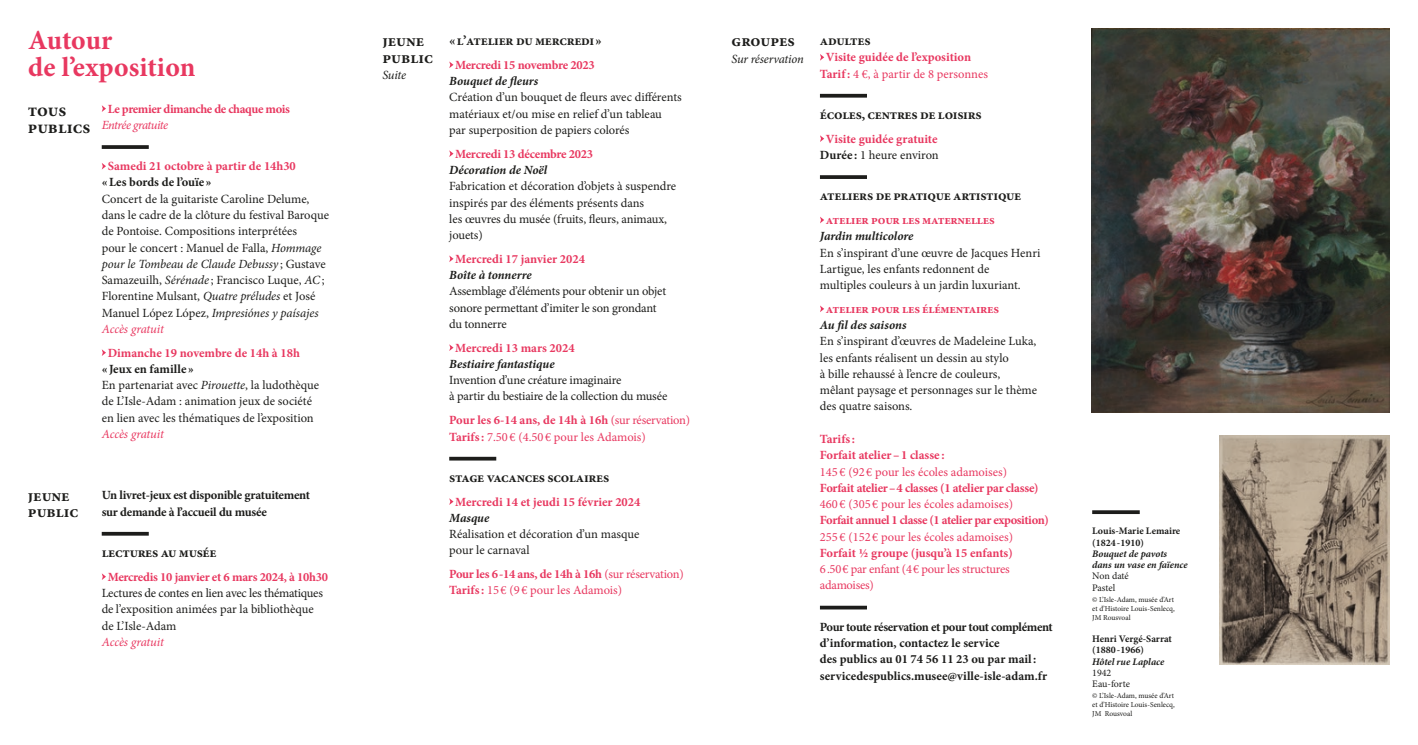
<style>
.page{position:relative;width:1418px;height:745px;background:#fff}
.page>*{position:absolute;margin:0;border:0;box-sizing:border-box;transform-origin:0 0}
.t1{font:700 27.62px/27.5px "Minion Pro";color:#e83860}
.t2{font:700 17.5px/16.2px "Minion Pro";color:#1d1d1b}
.t3{font:700 16.25px/16.2px "Minion Pro";color:#1d1d1b}
.t4{font:700 13.75px "Minion Pro";letter-spacing:-.02em;color:#1d1d1b}
.t5{font:12.5px/16.2px "Minion Pro";letter-spacing:-.005em;color:#1d1d1b}
.t6{font:700 12.5px/16.2px "Minion Pro";letter-spacing:-.02em;color:#e83860}
.t7{font:12.5px/16.2px "Minion Pro";color:#e83860}
.t8{font:700 12.5px/16.2px "Minion Pro";letter-spacing:-.01em;color:#1d1d1b}
.t9{font:italic 700 12.5px "Minion Pro";letter-spacing:-.005em;color:#1d1d1b}
.t10{font:12.5px/16.2px "Minion Pro";letter-spacing:-.02em;color:#e83860}
.t11{font:italic 12.5px "Minion Pro";letter-spacing:-.02em;color:#e83860}
.t12{font:italic 12.5px "Minion Pro";letter-spacing:-.02em;color:#1d1d1b}
.t13{font:italic 12.5px "Minion Pro";letter-spacing:-.045em;color:#e83860}
.t14{font:700 10px/11.2px "Minion Pro";color:#1d1d1b}
.t15{font:italic 700 10px/11.2px "Minion Pro";color:#1d1d1b}
.t16{font:10px/11.2px "Minion Pro";letter-spacing:-.005em;color:#1d1d1b}
.t17{font:7.5px/8.8px "Minion Pro";color:#1d1d1b;text-align:justify}
.s1{font-weight:700}
.s2{font-style:italic}
.s3{font-style:italic;color:#e83860}
.s4{font-weight:400}
.s5{color:#1d1d1b}
.s6{font-weight:400;color:#1d1d1b}
</style>
<div class="page">
<svg style="left:449px;top:61px;width:4px;height:7px"></svg>
<svg style="left:449px;top:150px;width:4px;height:7px"></svg>
<svg style="left:449px;top:255px;width:4px;height:7px"></svg>
<svg style="left:449px;top:344px;width:4px;height:7px"></svg>
<svg style="left:449px;top:456px;width:47px;height:4px"></svg>
<svg style="left:449px;top:498px;width:4px;height:6px"></svg>
<svg style="left:820px;top:54px;width:4px;height:7px"></svg>
<svg style="left:820px;top:94px;width:47px;height:4px"></svg>
<svg style="left:820px;top:135px;width:4px;height:7px"></svg>
<svg style="left:820px;top:175px;width:47px;height:4px"></svg>
<svg style="left:820px;top:216px;width:4px;height:7px"></svg>
<svg style="left:820px;top:305px;width:4px;height:7px"></svg>
<svg style="left:820px;top:605px;width:47px;height:4px"></svg>
<svg style="left:102px;top:105px;width:4px;height:7px"></svg>
<svg style="left:102px;top:145px;width:47px;height:4px"></svg>
<svg style="left:102px;top:163px;width:4px;height:6px"></svg>
<svg style="left:102px;top:349px;width:4px;height:7px"></svg>
<svg style="left:102px;top:531px;width:47px;height:4px"></svg>
<svg style="left:102px;top:573px;width:4px;height:6px"></svg>
<img style="left:1091px;top:28px;width:298px;height:384px">
<img style="left:1219px;top:435px;width:170px;height:228px">
<hr style="left:1092px;top:510px;width:47px;height:3px;background:#1d1d1b">
<h1 class="t1" style="left:28px;top:26px;width:169px">Autour<br>de l’exposition</h1>
<p class="t4" style="left:449px;top:31px;width:154px">«l’atelier du mercredi»</p>
<h3 class="t3" style="left:382px;top:33px;width:52px">jeune public</h3>
<p class="t12" style="left:382px;top:66px;width:25px">Suite</p>
<p class="t6" style="left:455px;top:56px;width:141px">Mercredi 15 novembre 2023</p>
<p class="t9" style="left:449px;top:72px;width:91px">Bouquet de fleurs</p>
<p class="t5" style="left:449px;top:89px;width:234px">Création d’un bouquet de fleurs avec différents matériaux et/ou mise en relief d’un tableau<br>par superposition de papiers colorés</p>
<p class="t6" style="left:455px;top:145px;width:139px">Mercredi 13 décembre 2023</p>
<p class="t9" style="left:449px;top:161px;width:99px">Décoration de Noël</p>
<p class="t5" style="left:449px;top:178px;width:228px">Fabrication et décoration d’objets à suspendre inspirés par des éléments présents dans<br>les œuvres du musée (fruits, fleurs, animaux, jouets)</p>
<p class="t6" style="left:455px;top:250px;width:131px">Mercredi 17 janvier 2024</p>
<p class="t9" style="left:449px;top:266px;width:84px">Boîte à tonnerre</p>
<p class="t5" style="left:449px;top:283px;width:218px">Assemblage d’éléments pour obtenir un objet sonore permettant d’imiter le son grondant du tonnerre</p>
<p class="t6" style="left:455px;top:339px;width:121px">Mercredi 13 mars 2024</p>
<p class="t9" style="left:449px;top:355px;width:107px">Bestiaire fantastique</p>
<p class="t5" style="left:449px;top:372px;width:219px">Invention d’une créature imaginaire<br>à partir du bestiaire de la collection du musée</p>
<p class="t7" style="left:449px;top:412px;width:242px"><span class="s1">Pour les 6-14 ans, de 14h à 16h</span> (sur réservation)<br><span class="s1">Tarifs:</span> 7.50 € (4.50 € pour les Adamois)</p>
<p class="t4" style="left:449px;top:467px;width:161px">stage vacances scolaires</p>
<p class="t6" style="left:455px;top:493px;width:187px">Mercredi 14 et jeudi 15 février 2024</p>
<p class="t9" style="left:449px;top:508px;width:42px">Masque</p>
<p class="t5" style="left:449px;top:525px;width:192px">Réalisation et décoration d’un masque pour le carnaval</p>
<p class="t7" style="left:449px;top:565px;width:236px"><span class="s1">Pour les 6-14 ans, de 14h à 16h</span> (sur réservation)<br><span class="s1">Tarifs:</span> 15 € (9 € pour les Adamois)</p>
<p class="t6" style="left:108px;top:100px;width:184px">Le premier dimanche de chaque mois</p>
<p class="t13" style="left:102px;top:116px;width:68px">Entrée gratuite</p>
<p class="t6" style="left:108px;top:158px;width:190px">Samedi 21 octobre à partir de 14h30</p>
<p class="t8" style="left:102px;top:174px;width:111px">«Les bords de l’ouïe »</p>
<p class="t5" style="left:102px;top:190px;width:229px">Concert de la guitariste Caroline Delume, dans le cadre de la clôture du festival Baroque de Pontoise. Compositions interprétées<br>pour le concert : Manuel de Falla, <span class="s2">Hommage pour le Tombeau de Claude Debussy</span> ; Gustave Samazeuilh, <span class="s2">Sérénade</span> ; Francisco Luque, <span class="s2">AC</span>; Florentine Mulsant, <span class="s2">Quatre préludes</span> et José Manuel López López, <span class="s2">Impresiónes y paísajes </span><span class="s3">Accès gratuit</span></p>
<p class="t6" style="left:108px;top:344px;width:194px">Dimanche 19 novembre de 14h à 18h</p>
<p class="t5" style="left:102px;top:360px;width:219px"><span class="s1">« Jeux en famille »<br></span>En partenariat avec <span class="s2">Pirouette</span>, la ludothèque de L’Isle-Adam : animation jeux de société en lien avec les thématiques de l’exposition</p>
<p class="t11" style="left:102px;top:425px;width:64px">Accès gratuit</p>
<h2 class="t2" style="left:28px;top:102px;width:64px">tous publics</h2>
<p class="t8" style="left:102px;top:486px;width:210px">Un livret-jeux est disponible gratuitement sur demande à l’accueil du musée</p>
<p class="t4" style="left:102px;top:542px;width:116px">lectures au musée</p>
<p class="t6" style="left:108px;top:568px;width:222px">Mercredis 10 janvier et 6 mars 2024, à 10h30</p>
<p class="t5" style="left:102px;top:584px;width:223px">Lectures de contes en lien avec les thématiques de l’exposition animées par la bibliothèque de L’Isle-Adam</p>
<p class="t11" style="left:102px;top:632px;width:64px">Accès gratuit</p>
<h3 class="t3" style="left:28px;top:486px;width:52px">jeune public</h3>
<h3 class="t3" style="left:731px;top:33px;width:65px">groupes</h3>
<p class="t12" style="left:731px;top:50px;width:74px">Sur réservation</p>
<p class="t4" style="left:820px;top:31px;width:52px">adultes</p>
<p class="t6" style="left:820px;top:49px;width:169px;text-indent:6px">Visite guidée de l’exposition<br>Tarif: <span class="s4">4 €, à partir de 8 personnes</span></p>
<p class="t4" style="left:820px;top:105px;width:163px">écoles, centres de loisirs</p>
<p class="t6" style="left:820px;top:130px;width:120px;text-align:center">Visite guidée gratuite<br><span class="s5">Durée :</span> <span class="s6">1 heure environ</span></p>
<p class="t4" style="left:820px;top:186px;width:203px">ateliers de pratique artistique</p>
<p class="t6" style="left:826px;top:211px;width:170px">atelier pour les maternelles</p>
<p class="t9" style="left:820px;top:227px;width:95px">Jardin multicolore</p>
<p class="t5" style="left:820px;top:244px;width:222px">En s’inspirant d’une œuvre de Jacques Henri<br>Lartigue, les enfants redonnent de<br>multiples couleurs à un jardin luxuriant.</p>
<p class="t6" style="left:826px;top:300px;width:175px">atelier pour les élémentaires</p>
<p class="t9" style="left:820px;top:316px;width:88px">Au fil des saisons</p>
<p class="t5" style="left:820px;top:333px;width:219px">En s’inspirant d’œuvres de Madeleine Luka, les enfants réalisent un dessin au stylo<br>à bille rehaussé à l’encre de couleurs, mêlant paysage et personnages sur le thème des quatre saisons.</p>
<p class="t6" style="left:820px;top:430px;width:126px">Tarifs:<br>Forfait atelier–1 classe :</p>
<p class="t7" style="left:820px;top:463px;width:189px">145 € (92 € pour les écoles adamoises)</p>
<p class="t6" style="left:820px;top:479px;width:220px">Forfait atelier–4 classes (1 atelier par classe)</p>
<p class="t7" style="left:820px;top:495px;width:195px">460 € (305 € pour les écoles adamoises)</p>
<p class="t6" style="left:820px;top:511px;width:230px">Forfait annuel 1 classe (1 atelier par exposition)</p>
<p class="t7" style="left:820px;top:528px;width:195px">255 € (152 € pour les écoles adamoises)</p>
<p class="t6" style="left:820px;top:544px;width:194px">Forfait ½ groupe (jusqu’à 15 enfants)</p>
<p class="t10" style="left:820px;top:560px;width:191px">6.50€ par enfant (4€ pour les structures adamoises)</p>
<p class="t8" style="left:820px;top:618px;width:234px">Pour toute réservation et pour tout complément d’information, contactez le service<br>des publics au 01 74 56 11 23 ou par mail: servicedespublics.musee@ville-isle-adam.fr</p>
<p class="t14" style="left:1092px;top:525px;width:90px">Louis-Marie Lemaire (1824-1910)</p>
<p class="t15" style="left:1092px;top:547px;width:97px">Bouquet de pavots dans un vase en faïence</p>
<p class="t16" style="left:1092px;top:570px;width:38px">Non daté<br>Pastel</p>
<p class="t17" style="left:1092px;top:595px;width:84px">© L’Isle-Adam, musée d’Art et d’Histoire Louis-Senlecq, JM Rousvoal</p>
<p class="t14" style="left:1092px;top:632px;width:81px">Henri Vergé-Sarrat (1880-1966)</p>
<p class="t15" style="left:1092px;top:655px;width:74px">Hôtel rue Laplace</p>
<p class="t16" style="left:1092px;top:666px;width:39px">1942<br>Eau-forte</p>
<p class="t17" style="left:1092px;top:691px;width:84px">© L’Isle-Adam, musée d’Art et d’Histoire Louis-Senlecq, JM Rousvoal</p>
</div>
